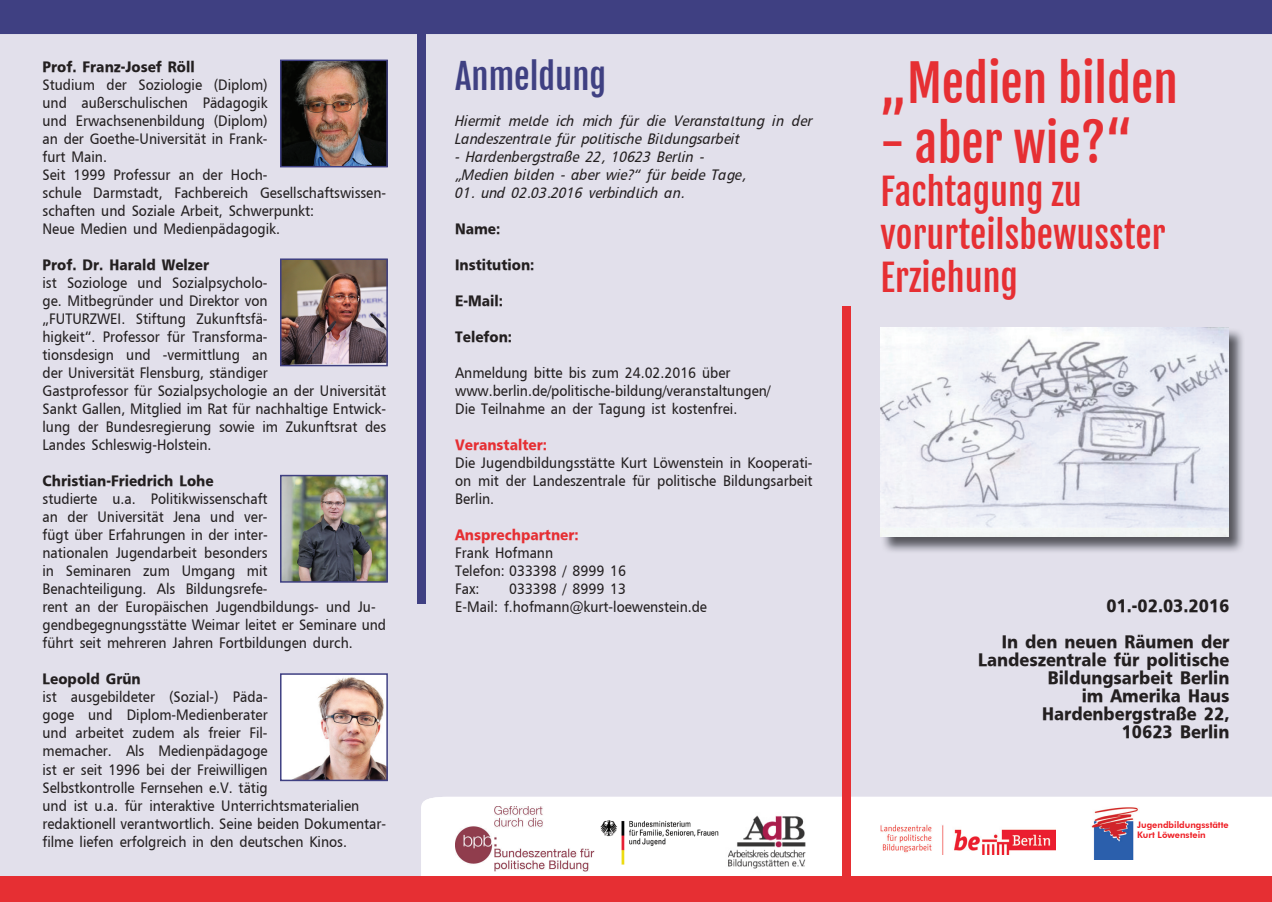
<style>
.page{position:relative;width:1272px;height:902px;background:#fff}
.page>*{position:absolute;margin:0;border:0;box-sizing:border-box;transform-origin:0 0}
.t1{font:49.5px "Fjalla One";color:#e62f33}
.t2{font:36px/43.2px "Fjalla One";color:#e62f33}
.t3{font:34.5px "Fjalla One";color:#3f4082}
.t4{font:18px/18px "Sen BJS Bold";color:#231f20;text-align:right}
.t5{font:15px/18px "Sen BJS Normal";color:#231f20}
.t6{font:15px/18px "Sen BJS Italic";color:#231f20}
.t7{font:15px "Sen BJS Bold";color:#231f20}
.t8{font:15px "Sen BJS Bold";color:#e62f33}
.t9{font:800 9px/10.8px "Futura BT";color:#ee1d23}
</style>
<div class="page">
<div style="left:0;top:0;width:1271px;height:34px;background:#3f4082"></div>
<div style="left:0;top:34px;width:1271px;height:842px;background:#e2e0eb"></div>
<svg style="left:421px;top:796px;width:850px;height:80px"></svg>
<div style="left:0;top:876px;width:1271px;height:25px;background:#e62f33"></div>
<div style="left:842px;top:306px;width:8px;height:595px;background:#e62f33"></div>
<div style="left:417px;top:4px;width:8px;height:600px;background:#3f4082"></div>
<img style="left:880px;top:824px;width:174px;height:30px">
<img style="left:881px;top:328px;width:364px;height:225px">
<img style="left:880px;top:327px;width:347px;height:209px">
<img style="left:455px;top:806px;width:140px;height:65px">
<img style="left:283px;top:63px;width:102px;height:101px">
<div style="left:280px;top:60px;width:108px;height:107px;border:2px solid #3f4082"></div>
<img style="left:283px;top:261px;width:102px;height:102px">
<div style="left:280px;top:258px;width:108px;height:108px;border:2px solid #3f4082"></div>
<img style="left:283px;top:478px;width:102px;height:101px">
<div style="left:280px;top:475px;width:108px;height:107px;border:2px solid #3f4082"></div>
<img style="left:283px;top:676px;width:102px;height:102px">
<div style="left:280px;top:673px;width:108px;height:108px;border:2px solid #3f4082"></div>
<img style="left:1090px;top:804px;width:49px;height:55px">
<img style="left:725px;top:807px;width:87px;height:65px">
<img style="left:600px;top:817px;width:119px;height:47px">
<p class="t7" style="left:43px;top:57px;width:154px">Prof. Franz-Josef Röll</p>
<p class="t5" style="left:43px;top:75px;width:345px">Studium der Soziologie (Diplom)<br>und außerschulischen Pädagogik<br>und Erwachsenenbildung (Diplom)<br>an der Goethe-Universität in Frank-<br>furt Main.<br>Seit 1999 Professur an der Hoch-<br>schule Darmstadt, Fachbereich Gesellschaftswissen&shy;schaften und Soziale Arbeit, Schwerpunkt:<br>Neue Medien und Medienpädagogik.</p>
<p class="t7" style="left:43px;top:255px;width:168px">Prof. Dr. Harald Welzer</p>
<p class="t5" style="left:43px;top:273px;width:345px">ist Soziologe und Sozialpsycholo-<br>ge. Mitbegründer und Direktor von<br>„FUTURZWEI. Stiftung Zukunftsfä-<br>higkeit“. Professor für Transforma-<br>tionsdesign und -vermittlung an<br>der Universität Flensburg, ständiger<br>Gastprofessor für Sozialpsychologie an der Universität Sankt Gallen, Mitglied im Rat für nachhaltige Entwick&shy;lung der Bundesregierung sowie im Zukunftsrat des Landes Schleswig-Holstein.</p>
<p class="t7" style="left:43px;top:471px;width:172px">Christian-Friedrich Lohe</p>
<p class="t5" style="left:43px;top:489px;width:345px">studierte u.a. Politikwissenschaft<br>an der Universität Jena und ver-<br>fügt über Erfahrungen in der inter-<br>nationalen Jugendarbeit besonders<br>in Seminaren zum Umgang mit<br>Benachteiligung. Als Bildungsrefe-<br>rent an der Europäischen Jugendbildungs- und Ju&shy;gendbegegnungsstätte Weimar leitet er Seminare und führt seit mehreren Jahren Fortbildungen durch.</p>
<p class="t7" style="left:43px;top:669px;width:100px">Leopold Grün</p>
<p class="t5" style="left:43px;top:687px;width:345px">ist ausgebildeter (Sozial-) Päda-<br>goge und Diplom-Medienberater<br>und arbeitet zudem als freier Fil-<br>memacher. Als Medienpädagoge<br>ist er seit 1996 bei der Freiwilligen<br>Selbstkontrolle Fernsehen e.V. tätig<br>und ist u.a. für interaktive Unterrichtsmaterialien redaktionell verantwortlich. Seine beiden Dokumentar&shy;filme liefen erfolgreich in den deutschen Kinos.</p>
<h3 class="t3" style="left:455px;top:55px;width:153px">Anmeldung</h3>
<p class="t6" style="left:455px;top:111px;width:359px">Hiermit melde ich mich für die Veranstaltung in der<br>Landeszentrale für politische Bildungsarbeit</p>
<p class="t6" style="left:455px;top:147px;width:292px">- Hardenbergstraße 22, 10623 Berlin - „Medien bilden - aber wie?“ für beide Tage,</p>
<p class="t6" style="left:455px;top:183px;width:231px">01. und 02.03.2016 verbindlich an.</p>
<p class="t7" style="left:455px;top:219px;width:47px">Name:</p>
<p class="t7" style="left:455px;top:255px;width:81px">Institution:</p>
<p class="t7" style="left:455px;top:291px;width:49px">E-Mail:</p>
<p class="t7" style="left:455px;top:327px;width:58px">Telefon:</p>
<p class="t5" style="left:455px;top:363px;width:317px">Anmeldung bitte bis zum 24.02.2016 über www.berlin.de/politische-bildung/veranstaltungen/<br>Die Teilnahme an der Tagung ist kostenfrei.</p>
<p class="t8" style="left:455px;top:435px;width:93px">Veranstalter:</p>
<p class="t5" style="left:455px;top:453px;width:359px;text-align:justify">Die Jugendbildungsstätte Kurt Löwenstein in Kooperati&shy;on mit der Landeszentrale für politische Bildungsarbeit Berlin.</p>
<p class="t8" style="left:455px;top:525px;width:125px">Ansprechpartner:</p>
<p class="t5" style="left:455px;top:543px;width:172px">Frank Hofmann<br>Telefon: 033398 / 8999 16<br>Fax:</p>
<p class="t5" style="left:455px;top:579px;width:253px;text-indent:54px">033398 / 8999 13<br>E-Mail: f.hofmann@kurt-loewenstein.de</p>
<h1 class="t1" style="left:880px;top:53px;width:299px">„Medien bilden</h1>
<h1 class="t1" style="left:880px;top:113px;width:253px">- aber wie?“</h1>
<h2 class="t2" style="left:880px;top:170px;width:286px">Fachtagung zu vorurteilsbewusster<br>Erziehung</h2>
<p class="t4" style="left:1001px;top:588px;width:229px;line-height:36px">01.-02.03.2016<br>In den neuen Räumen der</p>
<p class="t4" style="left:978px;top:651px;width:253px">Landeszentrale für politische<br>Bildungsarbeit Berlin<br>im Amerika Haus<br>Hardenbergstraße 22,<br>10623 Berlin</p>
<p class="t9" style="left:1137px;top:818px;width:93px">Jugendbildungsstätte<br>Kurt Löwenstein</p>
</div>
